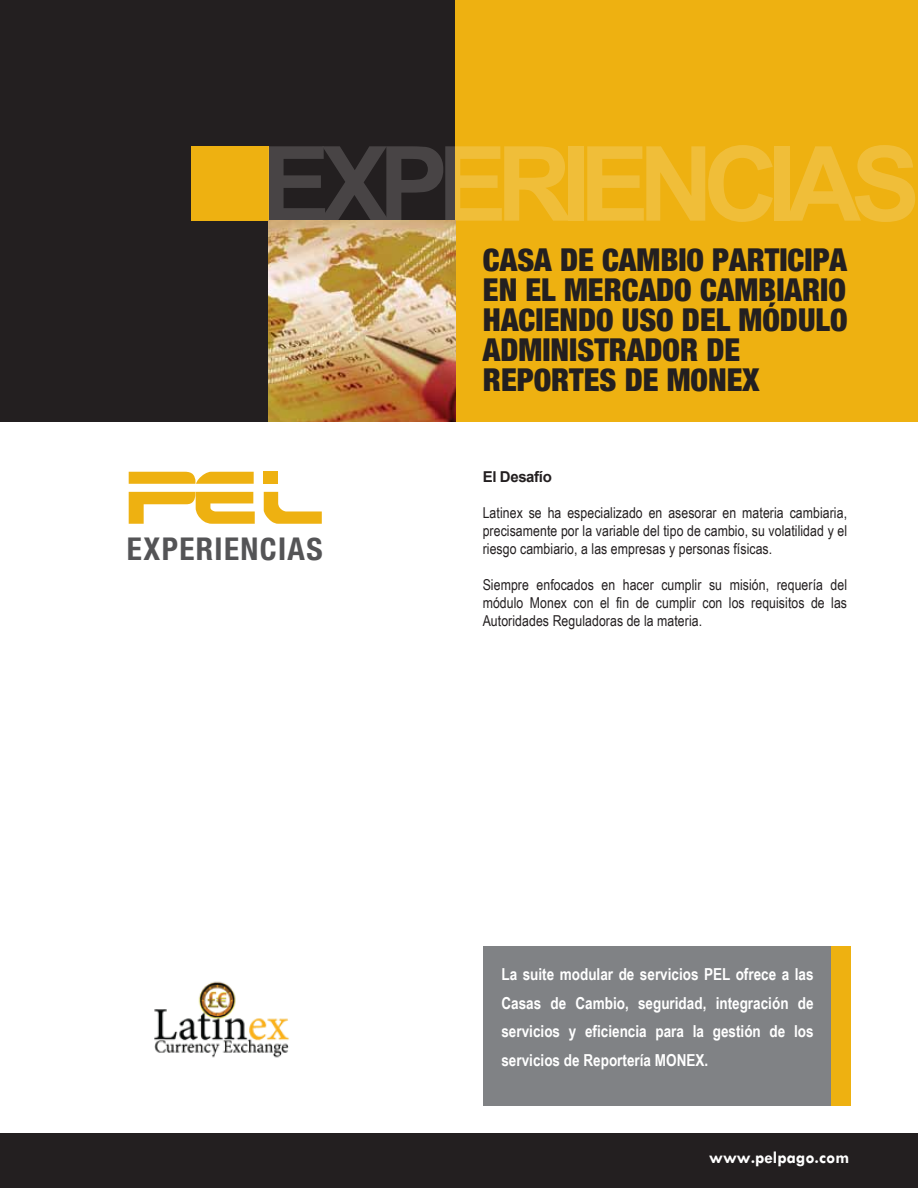
<style>
.page{position:relative;width:918px;height:1188px;background:#fff}
.page>*{position:absolute;margin:0;border:0;box-sizing:border-box;transform-origin:0 0}
.t1{font:900 condensed 31.5px/30px "Helvetica Neue";color:#231f20}
.t2{font:700 condensed 31.35px "Helvetica Neue";letter-spacing:.045em;color:#545456}
.t3{font:700 17.55px "Tw Cen";color:#fff}
.t4{font:700 16.5px/28.5px "Arial Narrow";color:#fff;text-align:justify}
.t5{font:15px/18px "Arial Narrow";letter-spacing:.005em;color:#231f20;text-align:justify}
.t6{font:700 15px "Arial";letter-spacing:-.025em;color:#231f20}
</style>
<div class="page">
<div style="left:0;top:0;width:456px;height:421px;background:#231f20"></div>
<div style="left:191px;top:147px;width:78px;height:74px;background:#eeb111"></div>
<div style="left:0;top:1134px;width:918px;height:54px;background:#231f20"></div>
<div style="left:455px;top:0;width:463px;height:421px;background:#eeb111"></div>
<svg style="left:269px;top:146px;width:299px;height:75px"></svg>
<div style="left:568px;top:146px;width:15px;height:75px;background:#f0be39"></div>
<svg style="left:587px;top:145px;width:186px;height:77px"></svg>
<div style="left:775px;top:146px;width:15px;height:75px;background:#f0be39"></div>
<svg style="left:790px;top:145px;width:125px;height:77px"></svg>
<div style="left:487px;top:947px;width:364px;height:159px;background:#eeb111"></div>
<div style="left:483px;top:947px;width:348px;height:159px;background:#808285"></div>
<img style="left:269px;top:221px;width:186px;height:200px">
<svg style="left:129px;top:472px;width:125px;height:12px"></svg>
<svg style="left:129px;top:492px;width:126px;height:32px"></svg>
<svg style="left:264px;top:492px;width:58px;height:32px"></svg>
<div style="left:264px;top:472px;width:14px;height:12px;background:#eeb111"></div>
<img style="left:154px;top:981px;width:135px;height:77px">
<h2 class="t2" style="left:127px;top:529px;width:197px">EXPERIENCIAS</h2>
<h1 class="t1" style="left:483px;top:245px;width:366px">CASA DE CAMBIO PARTICIPA<br>EN EL MERCADO CAMBIARIO<br>HACIENDO USO DEL MÓDULO<br>ADMINISTRADOR DE<br>REPORTES DE MONEX</h1>
<p class="t6" style="left:483px;top:467px;width:71px">El Desafío</p>
<p class="t5" style="left:483px;top:504px;width:366px">Latinex se ha especializado en asesorar en materia cambiaria, precisamente por la variable del tipo de cambio, su volatilidad y el riesgo cambiario, a las empresas y personas físicas.</p>
<p class="t5" style="left:483px;top:576px;width:366px">Siempre enfocados en hacer cumplir su misión, requería del módulo Monex con el fin de cumplir con los requisitos de las Autoridades Reguladoras de la materia.</p>
<p class="t4" style="left:501px;top:959px;width:314px">La suite modular de servicios PEL ofrece a las Casas de Cambio, seguridad, integración de servicios y eficiencia para la gestión de los servicios de Reportería MONEX.</p>
<p class="t3" style="left:709px;top:1146px;width:142px">www.pelpago.com</p>
</div>
